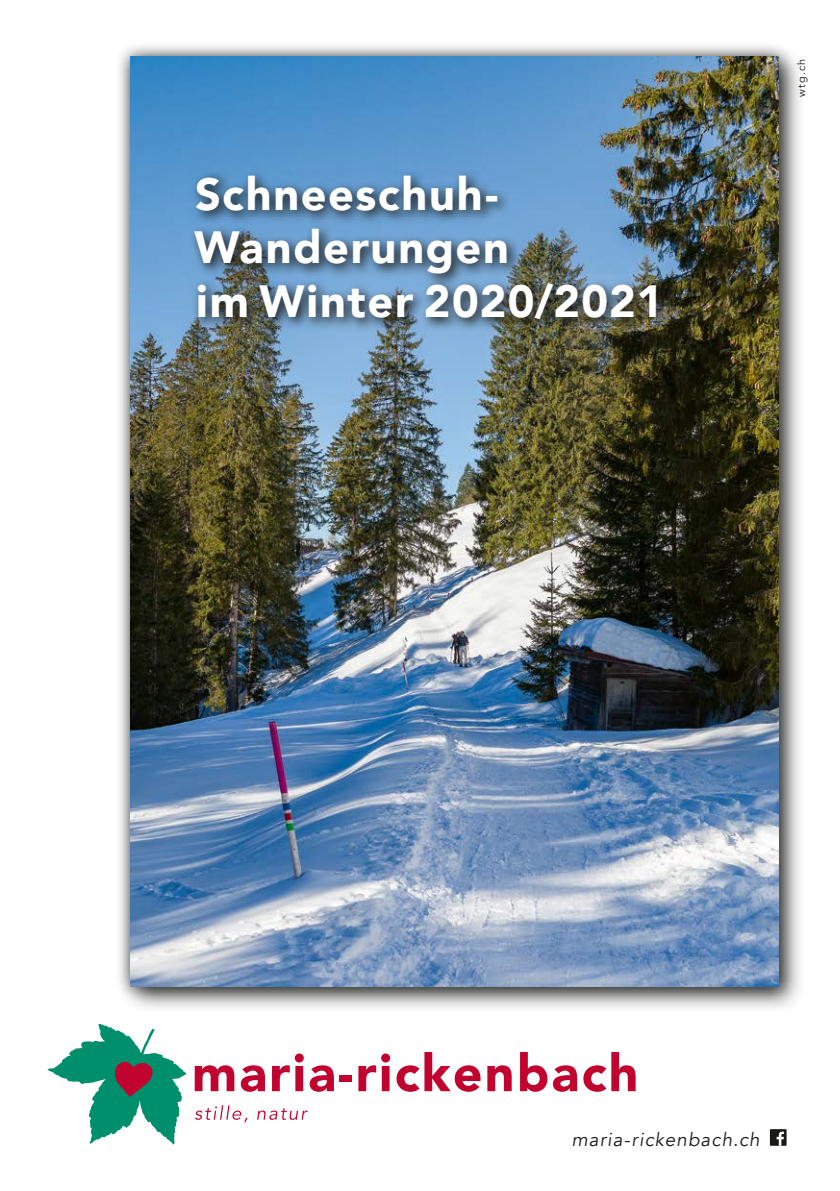
<style>
.page{position:relative;width:840px;height:1191px;background:#fff}
.page>*{position:absolute;margin:0;border:0;box-sizing:border-box;transform-origin:0 0}
.titel_inserat{font:900 45px "Avenir";letter-spacing:.035em;color:#fff}
.webadresse{font:italic 18.8px "Avenir";letter-spacing:.06em;color:#1a1a18}
.webadresse-2{font:10.8px "Avenir";color:#1a1a18}
</style>
<div class="page">
<svg style="left:48px;top:1024px;width:138px;height:120px"></svg>
<svg style="left:195px;top:1065px;width:39px;height:26px"></svg>
<svg style="left:241px;top:1065px;width:24px;height:26px"></svg>
<svg style="left:272px;top:1053px;width:31px;height:38px"></svg>
<svg style="left:309px;top:1065px;width:25px;height:26px"></svg>
<div style="left:339px;top:1075px;width:13px;height:6px;background:#c1032f"></div>
<svg style="left:358px;top:1053px;width:32px;height:38px"></svg>
<svg style="left:396px;top:1052px;width:84px;height:39px"></svg>
<svg style="left:487px;top:1065px;width:24px;height:26px"></svg>
<svg style="left:520px;top:1052px;width:57px;height:39px"></svg>
<svg style="left:583px;top:1052px;width:51px;height:39px"></svg>
<svg style="left:195px;top:1105px;width:52px;height:17px"></svg>
<svg style="left:257px;top:1108px;width:51px;height:11px"></svg>
<div style="left:119px;top:46px;width:686px;height:967px;background:#1a1a18;opacity:.75"></div>
<div style="left:115px;top:41px;width:678px;height:961px;background:#1a1a18;opacity:.75"></div>
<img style="left:130px;top:57px;width:648px;height:929px">
<img style="left:188px;top:169px;width:482px;height:164px">
<div style="left:769px;top:1129px;width:17px;height:16px;background:#1a1a18"></div>
<svg style="left:776px;top:1131px;width:7px;height:14px"></svg>
<p class="titel_inserat" style="left:195px;top:155px;width:305px">Schneeschuh-</p>
<p class="titel_inserat" style="left:194px;top:209px;width:316px">Wanderungen</p>
<p class="titel_inserat" style="left:196px;top:263px;width:468px">im Winter 2020/2021</p>
<p class="webadresse-2" style="left:794px;top:97px;width:40px;rotate:-90deg">wtg.ch</p>
<p class="webadresse" style="left:571px;top:1127px;width:189px">maria-rickenbach.ch</p>
</div>
